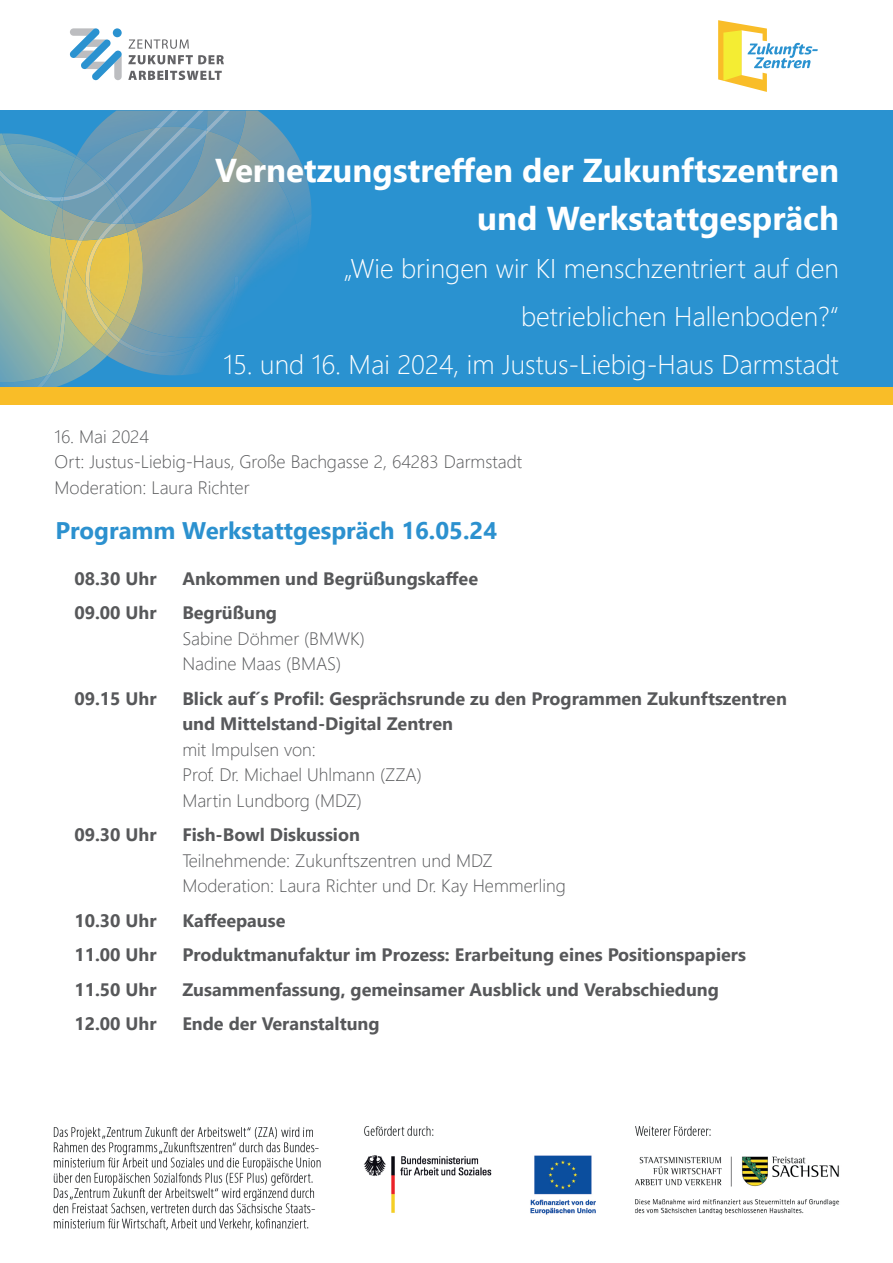
<style>
.page{position:relative;width:893px;height:1263px;background:#fff}
.page>*{position:absolute;margin:0;border:0;box-sizing:border-box;transform-origin:0 0}
.t1{font:700 33px/48px "Segoe UI";color:#fff;text-align:right}
.t2{font:300 27px/48px "Segoe UI";color:#fff;text-align:right}
.t3{font:700 24px "Segoe UI";color:#2c91cf}
.t4{font:700 18px/25.5px "Segoe UI";color:#57585a}
.t5{font:300 18px/25.5px "Segoe UI";color:#57585a}
</style>
<div class="page">
<img style="left:53px;top:1126px;width:787px;height:105px">
<div style="left:0;top:111px;width:892px;height:276px;background:#2a92d0"></div>
<svg style="left:0;top:111px;width:312px;height:276px"></svg>
<img style="left:63px;top:180px;width:42px;height:21px">
<div style="left:0;top:387px;width:893px;height:18px;background:#f9bd28"></div>
<svg style="left:718px;top:20px;width:100px;height:72px"></svg>
<svg style="left:70px;top:28px;width:52px;height:52px"></svg>
<svg style="left:129px;top:39px;width:60px;height:10px"></svg>
<svg style="left:128px;top:55px;width:96px;height:9px"></svg>
<svg style="left:128px;top:71px;width:94px;height:9px"></svg>
<h1 class="t1" style="left:215px;top:143px;width:625px">Vernetzungstreffen der Zukunftszentren und Werkstattgespräch</h1>
<h2 class="t2" style="left:344px;top:242px;width:497px">„Wie bringen wir KI menschzentriert auf den betrieblichen Hallenboden?“</h2>
<h2 class="t2" style="left:223px;top:338px;width:617px">15. und 16. Mai 2024, im Justus-Liebig-Haus Darmstadt</h2>
<p class="t5" style="left:55px;top:422px;width:469px">16. Mai 2024<br>Ort: Justus-Liebig-Haus, Große Bachgasse 2, 64283 Darmstadt<br>Moderation: Laura Richter</p>
<h3 class="t3" style="left:55px;top:508px;width:443px">Programm Werkstattgespräch 16.05.24</h3>
<p class="t4" style="left:74px;top:564px;width:84px">08.30 Uhr</p>
<p class="t4" style="left:182px;top:564px;width:297px">Ankommen und Begrüßungskaffee</p>
<p class="t4" style="left:74px;top:599px;width:84px">09.00 Uhr</p>
<p class="t4" style="left:182px;top:599px;width:96px">Begrüßung</p>
<p class="t5" style="left:182px;top:624px;width:184px">Sabine Döhmer (BMWK)<br>Nadine Maas (BMAS)</p>
<p class="t4" style="left:74px;top:684px;width:84px">09.15 Uhr</p>
<p class="t4" style="left:182px;top:684px;width:606px">Blick auf´s Profil: Gesprächsrunde zu den Programmen Zukunftszentren und Mittelstand-Digital Zentren</p>
<p class="t5" style="left:182px;top:735px;width:241px">mit Impulsen von:<br>Prof. Dr. Michael Uhlmann (ZZA)<br>Martin Lundborg (MDZ)</p>
<p class="t4" style="left:74px;top:821px;width:84px">09.30 Uhr</p>
<p class="t4" style="left:182px;top:821px;width:179px">Fish-Bowl Diskussion</p>
<p class="t5" style="left:182px;top:846px;width:385px">Teilnehmende: Zukunftszentren und MDZ<br>Moderation: Laura Richter und Dr. Kay Hemmerling</p>
<p class="t4" style="left:74px;top:906px;width:84px">10.30 Uhr</p>
<p class="t4" style="left:182px;top:906px;width:105px">Kaffeepause</p>
<p class="t4" style="left:74px;top:941px;width:84px">11.00 Uhr</p>
<p class="t4" style="left:182px;top:941px;width:565px">Produktmanufaktur im Prozess: Erarbeitung eines Positionspapiers</p>
<p class="t4" style="left:74px;top:975px;width:84px">11.50 Uhr</p>
<p class="t4" style="left:182px;top:975px;width:538px">Zusammenfassung, gemeinsamer Ausblick und Verabschiedung</p>
<p class="t4" style="left:74px;top:1010px;width:84px">12.00 Uhr</p>
<p class="t4" style="left:182px;top:1010px;width:199px">Ende der Veranstaltung</p>
</div>
